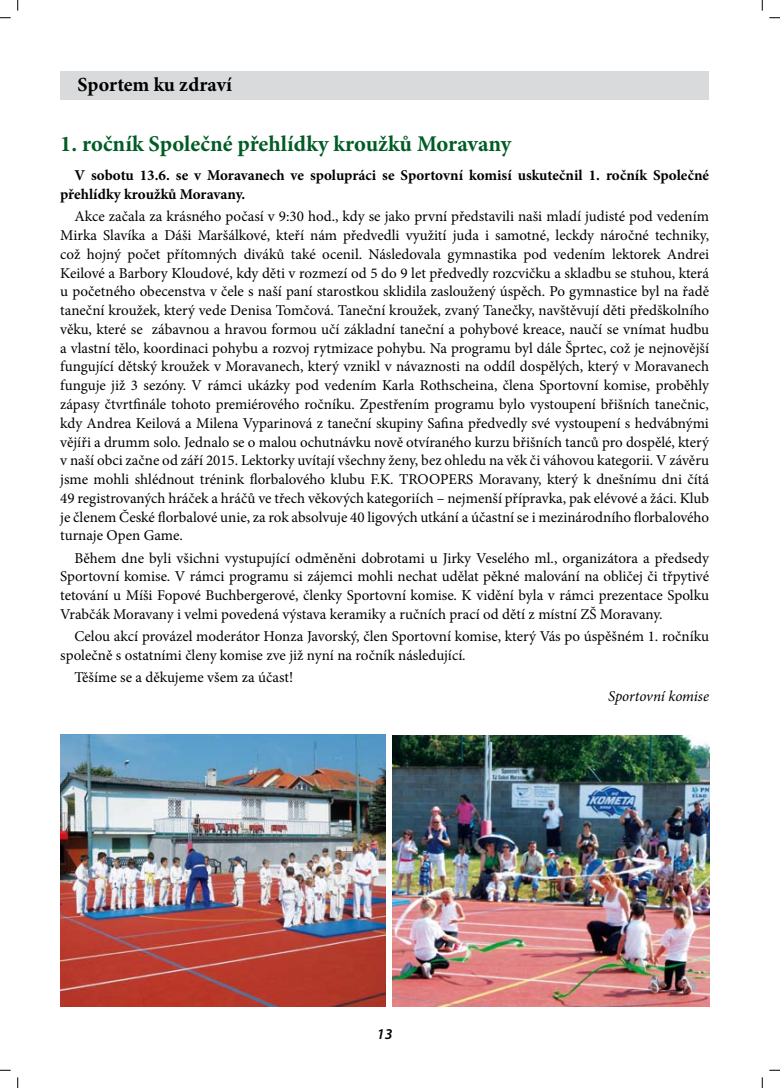
<style>
.page{position:relative;width:780px;height:1088px;background:#fff}
.page>*{position:absolute;margin:0;border:0;box-sizing:border-box;transform-origin:0 0}
.t1{font:700 22.5px "Minion Pro";color:#005c24}
.t2{font:700 20px "Minion Pro";color:#000}
.t3{font:15px/18.8px "Minion Pro";color:#000;text-align:justify}
.t4{font:700 15px/18.8px "Minion Pro";color:#000}
.t5{font:italic 15px "Minion Pro";letter-spacing:-.01em;color:#000}
.t6{font:italic 600 15px "Myriad Pro";color:#000}
</style>
<div class="page">
<div style="left:60px;top:71px;width:649px;height:28px;background:#d9dadb"></div>
<img style="left:60px;top:735px;width:325px;height:271px">
<img style="left:392px;top:735px;width:317px;height:271px">
<h2 class="t2" style="left:78px;top:71px;width:156px">Sportem ku zdraví</h2>
<h1 class="t1" style="left:60px;top:128px;width:452px">1. ročník Společné přehlídky kroužků Moravany</h1>
<p class="t4" style="left:60px;top:166px;width:650px;text-indent:14px">V sobotu 13.6. se v Moravanech ve spolupráci se Sportovní komisí uskutečnil 1. ročník Společné přehlídky kroužků Moravany.</p>
<p class="t3" style="left:60px;top:207px;width:650px;text-indent:14px">Akce začala za krásného počasí v 9:30 hod., kdy se jako první představili naši mladí judisté pod vedením Mirka Slavíka a Dáši Maršálkové, kteří nám předvedli využití juda i samotné, leckdy náročné techniky, což hojný počet přítomných diváků také ocenil. Následovala gymnastika pod vedením lektorek Andrei Keilové a Barbory Kloudové, kdy děti v rozmezí od 5 do 9 let předvedly rozcvičku a skladbu se stuhou, která u početného obecenstva v čele s naší paní starostkou sklidila zasloužený úspěch. Po gymnastice byl na řadě taneční kroužek, který vede Denisa Tomčová. Taneční kroužek, zvaný Tanečky, navštěvují děti předškolního věku, které se zábavnou a hravou formou učí základní taneční a pohybové kreace, naučí se vnímat hudbu a vlastní tělo, koordinaci pohybu a rozvoj rytmizace pohybu. Na programu byl dále Šprtec, což je nejnovější fungující dětský kroužek v Moravanech, který vznikl v návaznosti na oddíl dospělých, který v Moravanech funguje již 3 sezóny. V rámci ukázky pod vedením Karla Rothscheina, člena Sportovní komise, proběhly zápasy čtvrtfinále tohoto premiérového ročníku. Zpestřením programu bylo vystoupení břišních tanečnic, kdy Andrea Keilová a Milena Vyparinová z taneční skupiny Safina předvedly své vystoupení s hedvábnými vějíři a drumm solo. Jednalo se o malou ochutnávku nově otvíraného kurzu břišních tanců pro dospělé, který v naší obci začne od září 2015. Lektorky uvítají všechny ženy, bez ohledu na věk či váhovou kategorii. V závěru jsme mohli shlédnout trénink florbalového klubu F.K. TROOPERS Moravany, který k dnešnímu dni čítá 49 registrovaných hráček a hráčů ve třech věkových kategoriích – nejmenší přípravka, pak elévové a žáci. Klub je členem České florbalové unie, za rok absolvuje 40 ligových utkání a účastní se i mezinárodního florbalového turnaje Open Game.</p>
<p class="t3" style="left:60px;top:548px;width:650px;text-indent:14px">Během dne byli všichni vystupující odměněni dobrotami u Jirky Veselého ml., organizátora a předsedy Sportovní komise. V rámci programu si zájemci mohli nechat udělat pěkné malování na obličej či třpytivé tetování u Míši Fopové Buchbergerové, členky Sportovní komise. K vidění byla v rámci prezentace Spolku Vrabčák Moravany i velmi povedená výstava keramiky a ručních prací od dětí z místní ZŠ Moravany.</p>
<p class="t3" style="left:60px;top:627px;width:650px;text-indent:14px">Celou akcí provázel moderátor Honza Javorský, člen Sportovní komise, který Vás po úspěšném 1. ročníku společně s ostatními členy komise zve již nyní na ročník následující.</p>
<p class="t3" style="left:74px;top:668px;width:220px">Těšíme se a děkujeme všem za účast!</p>
<p class="t5" style="left:608px;top:686px;width:102px">Sportovní komise</p>
<p class="t6" style="left:377px;top:1024px;width:17px">13</p>
</div>
